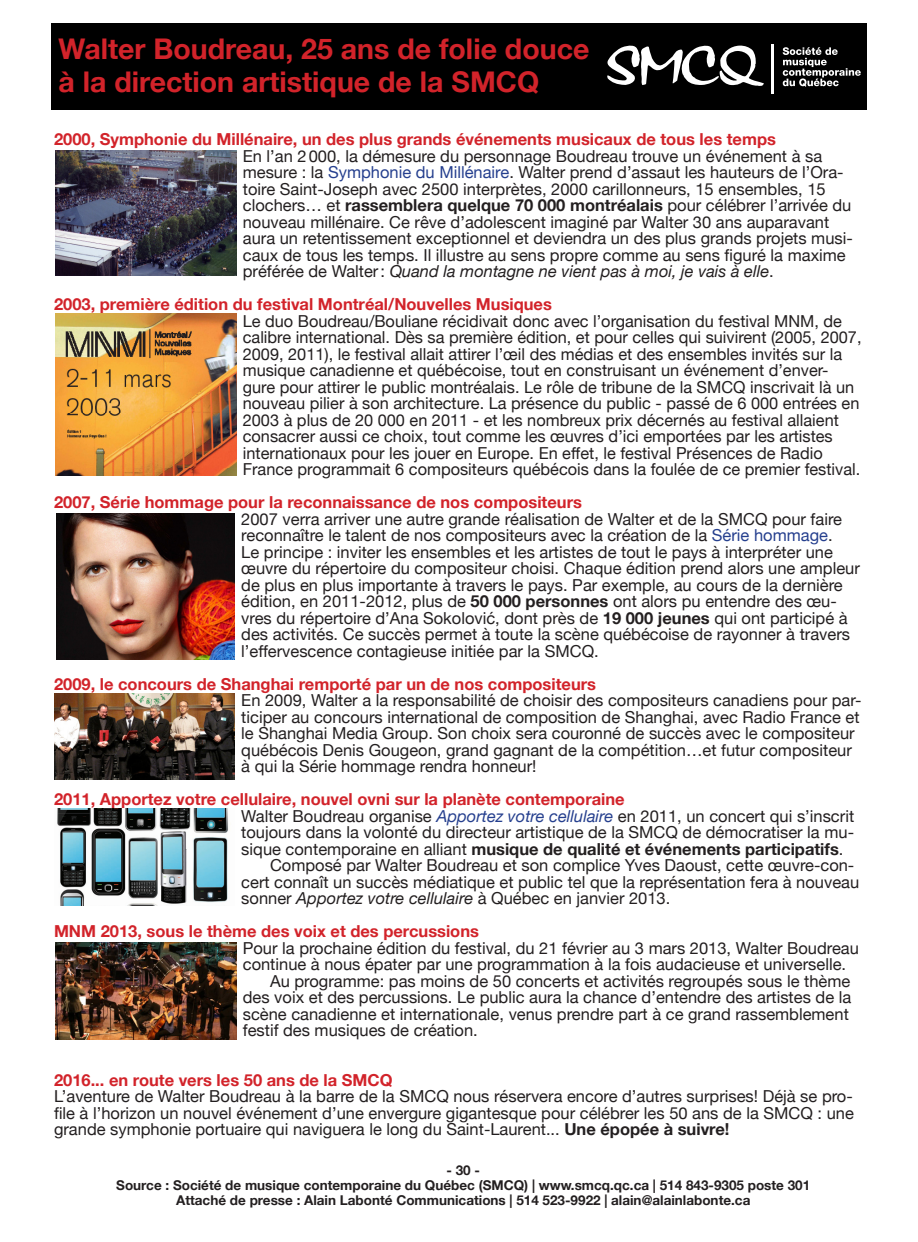
<style>
.page{position:relative;width:918px;height:1242px;background:#fff}
.page>*{position:absolute;margin:0;border:0;box-sizing:border-box;transform-origin:0 0}
.t1{font:700 28.5px/33px "Helvetica Neue";color:#d2232a}
.t2{font:16.5px/16.5px "Helvetica Neue";color:#231f20}
.t3{font:700 16.5px "Helvetica Neue";color:#d2232a}
.t4{font:700 16.5px "Helvetica Neue";color:#231f20}
.t5{font:700 13.5px "Helvetica Neue";color:#231f20}
.s1{color:#253f8e}
.s2{font-weight:700}
.s3{font-style:italic}
.s4{font-style:italic;color:#253f8e}
.s5{font-weight:400}
</style>
<div class="page">
<div style="left:51px;top:23px;width:816px;height:87px;background:#000"></div>
<hr style="left:771px;top:44px;width:3px;height:50px;background:#fff">
<svg style="left:783px;top:47px;width:78px;height:40px"></svg>
<svg style="left:607px;top:45px;width:157px;height:41px"></svg>
<img style="left:56px;top:150px;width:180px;height:125px">
<img style="left:56px;top:314px;width:180px;height:162px">
<img style="left:56px;top:514px;width:179px;height:145px">
<img style="left:54px;top:693px;width:181px;height:87px">
<img style="left:56px;top:942px;width:180px;height:98px">
<img style="left:57px;top:808px;width:172px;height:98px">
<p class="t1" style="left:58px;top:31px;width:532px">Walter Boudreau, 25 ans de folie douce à la direction artistique de la SMCQ</p>
<p class="t3" style="left:54px;top:129px;width:723px">2000, Symphonie du Millénaire, un des plus grands événements musicaux de tous les temps</p>
<p class="t2" style="left:243px;top:147px;width:612px">En l’an 2000, la démesure du personnage Boudreau trouve un événement à sa mesure : la <span class="s1">Symphonie du Millénaire</span>. Walter prend d’assaut les hauteurs de l’Ora&shy;toire Saint-Joseph avec 2500 interprètes, 2000 carillonneurs, 15 ensembles, 15 clochers… et <span class="s2">rassemblera quelque 70 000 montréalais</span> pour célébrer l’arrivée du nouveau millénaire. Ce rêve d’adolescent imaginé par Walter 30 ans auparavant aura un retentissement exceptionnel et deviendra un des plus grands projets musi&shy;caux de tous les temps. Il illustre au sens propre comme au sens figuré la maxime préférée de Walter: <span class="s3">Quand la montagne ne vient pas à moi, je vais à elle</span>.</p>
<p class="t3" style="left:54px;top:294px;width:499px">2003, première édition du festival Montréal/Nouvelles Musiques</p>
<p class="t2" style="left:243px;top:312px;width:620px">Le duo Boudreau/Bouliane récidivait donc avec l’organisation du festival MNM, de calibre international. Dès sa première édition, et pour celles qui suivirent (2005, 2007, 2009, 2011), le festival allait attirer l’œil des médias et des ensembles invités sur la musique canadienne et québécoise, tout en construisant un événement d’enver&shy;gure pour attirer le public montréalais. Le rôle de tribune de la SMCQ inscrivait là un nouveau pilier à son architecture. La présence du public - passé de 6 000 entrées en 2003 à plus de 20 000 en 2011 - et les nombreux prix décernés au festival allaient consacrer aussi ce choix, tout comme les œuvres d’ici emportées par les artistes internationaux pour les jouer en Europe. En effet, le festival Présences de Radio France programmait 6 compositeurs québécois dans la foulée de ce premier festival.</p>
<p class="t3" style="left:54px;top:492px;width:529px">2007, Série hommage pour la reconnaissance de nos compositeurs</p>
<p class="t2" style="left:241px;top:510px;width:620px">2007 verra arriver une autre grande réalisation de Walter et de la SMCQ pour faire reconnaître le talent de nos compositeurs avec la création de la <span class="s1">Série hommage</span>.<br>Le principe : inviter les ensembles et les artistes de tout le pays à interpréter une œuvre du répertoire du compositeur choisi. Chaque édition prend alors une ampleur de plus en plus importante à travers le pays. Par exemple, au cours de la dernière édition, en 2011-2012, plus de <span class="s2">50 000 personnes</span> ont alors pu entendre des œu&shy;vres du répertoire d’Ana Sokolović, dont près de <span class="s2">19 000 jeunes</span> qui ont participé à des activités. Ce succès permet à toute la scène québécoise de rayonner à travers l’effervescence contagieuse initiée par la SMCQ.</p>
<p class="t3" style="left:54px;top:673px;width:544px">2009, le concours de Shanghai remporté par un de nos compositeurs</p>
<p class="t2" style="left:241px;top:692px;width:622px">En 2009, Walter a la responsabilité de choisir des compositeurs canadiens pour par&shy;ticiper au concours international de composition de Shanghai, avec Radio France et le Shanghai Media Group. Son choix sera couronné de succès avec le compositeur québécois Denis Gougeon, grand gagnant de la compétition…et futur compositeur à qui la Série hommage rendra honneur!</p>
<p class="t3" style="left:54px;top:789px;width:572px">2011, Apportez votre cellulaire, nouvel ovni sur la planète contemporaine</p>
<p class="t2" style="left:241px;top:807px;width:614px">Walter Boudreau organise <span class="s4">Apportez votre cellulaire</span> en 2011, un concert qui s’inscrit</p>
<p class="t2" style="left:241px;top:824px;width:614px">toujours dans la volonté du directeur artistique de la SMCQ de démocratiser la mu-</p>
<p class="t4" style="left:241px;top:838px;width:604px"><span class="s5">sique contemporaine en alliant</span> musique de qualité et événements participatifs<span class="s5">.</span></p>
<p class="t2" style="left:270px;top:857px;width:586px">Composé par Walter Boudreau et son complice Yves Daoust, cette œuvre-con-</p>
<p class="t2" style="left:241px;top:873px;width:619px">cert connaît un succès médiatique et public tel que la représentation fera à nouveau</p>
<p class="t2" style="left:241px;top:890px;width:431px">sonner <span class="s3">Apportez votre cellulaire</span> à Québec en janvier 2013.</p>
<p class="t3" style="left:54px;top:921px;width:427px">MNM 2013, sous le thème des voix et des percussions</p>
<p class="t2" style="left:243px;top:939px;width:618px">Pour la prochaine édition du festival, du 21 février au 3 mars 2013, Walter Boudreau</p>
<p class="t2" style="left:243px;top:956px;width:605px">continue à nous épater par une programmation à la fois audacieuse et universelle.</p>
<p class="t2" style="left:270px;top:972px;width:582px">Au programme: pas moins de 50 concerts et activités regroupés sous le thème</p>
<p class="t2" style="left:243px;top:989px;width:610px">des voix et des percussions. Le public aura la chance d’entendre des artistes de la</p>
<p class="t2" style="left:243px;top:1005px;width:608px">scène canadienne et internationale, venus prendre part à ce grand rassemblement</p>
<p class="t2" style="left:243px;top:1022px;width:237px">festif des musiques de création.</p>
<p class="t3" style="left:54px;top:1069px;width:340px">2016... en route vers les 50 ans de la SMCQ</p>
<p class="t2" style="left:54px;top:1088px;width:801px;text-align:justify">L’aventure de Walter Boudreau à la barre de la SMCQ nous réservera encore d’autres surprises! Déjà se pro&shy;file à l’horizon un nouvel événement d’une envergure gigantesque pour célébrer les 50 ans de la SMCQ : une grande symphonie portuaire qui naviguera le long du Saint-Laurent... <span class="s2">Une épopée à suivre!</span></p>
<p class="t5" style="left:447px;top:1162px;width:35px">- 30 -</p>
<p class="t5" style="left:116px;top:1177px;width:696px">Source : Société de musique contemporaine du Québec (SMCQ) | www.smcq.qc.ca | 514 843-9305 poste 301</p>
<p class="t5" style="left:176px;top:1192px;width:576px">Attaché de presse : Alain Labonté Communications | 514 523-9922 | alain@alainlabonte.ca</p>
</div>
